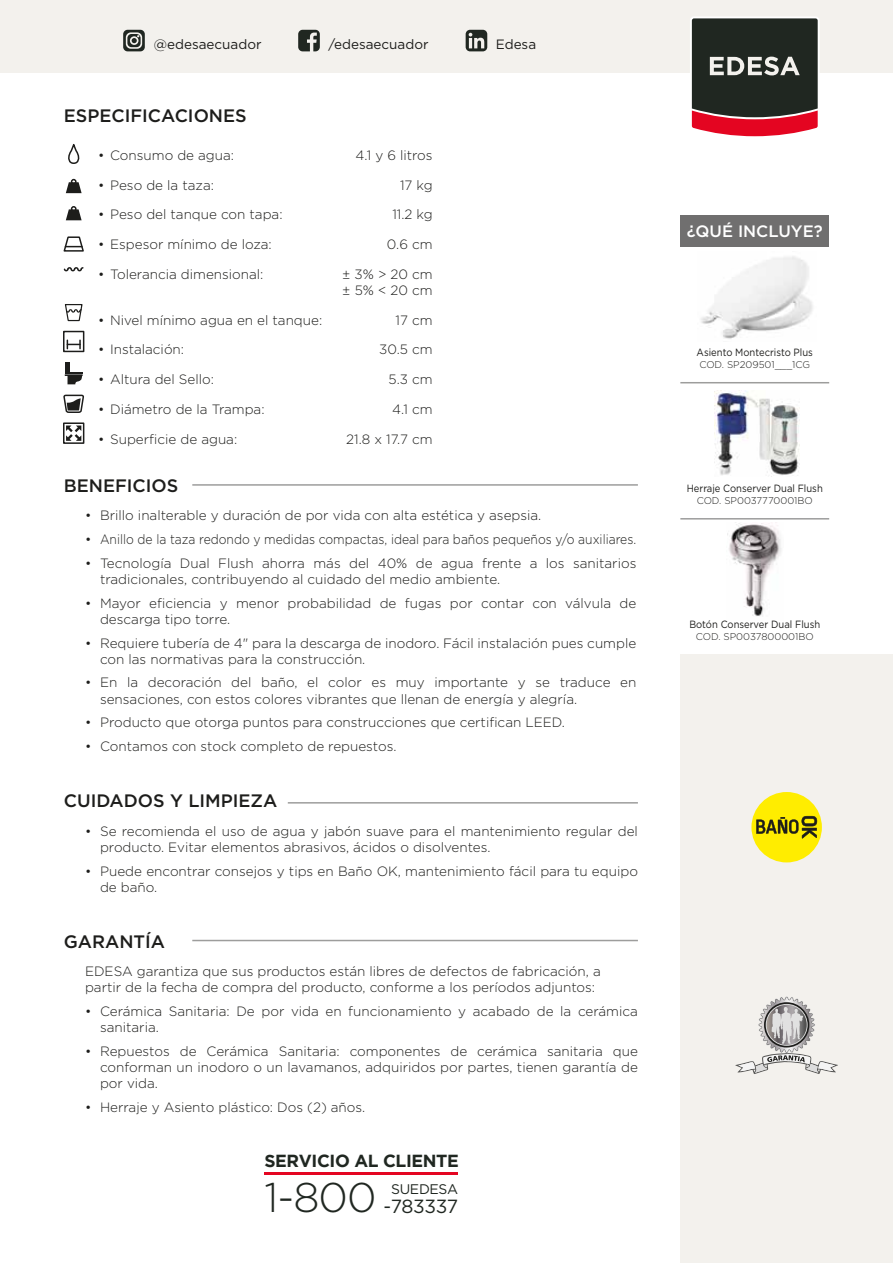
<style>
.page{position:relative;width:893px;height:1263px;background:#fff}
.page>*{position:absolute;margin:0;border:0;box-sizing:border-box;transform-origin:0 0}
.t1{font:19.05px "Gotham";letter-spacing:-.02em;color:#202721}
.t2{font:500 18px "Gotham";color:#1d1d1b}
.t3{font:700 17.55px "Gotham";letter-spacing:-.02em;color:#202721}
.t4{font:500 16.5px "Gotham";color:#fff}
.t5{font:13.95px "Gotham";letter-spacing:-.02em;color:#202721}
.t6{font:300 13.5px/16.2px "Gotham";color:#1d1d1b}
.t7{font:13.5px "Gotham";color:#1d1d1b}
.t8{font:10.5px "Gotham";color:#1d1d1b;scale:.9 1}
.t9{font:300 9.75px "Gotham";color:#1d1d1b}
.s1{font-weight:300;font-size:41.4px}
</style>
<div class="page">
<img style="left:727px;top:522px;width:55px;height:94px">
<div style="left:680px;top:655px;width:213px;height:608px;background:#f3f1ed"></div>
<hr style="left:192px;top:484px;width:446px;height:2px;background:#9d9d9c">
<hr style="left:288px;top:802px;width:350px;height:1px;background:#9d9d9c">
<hr style="left:192px;top:940px;width:446px;height:1px;background:#9d9d9c">
<div style="left:751px;top:792px;width:71px;height:70px;background:#ffed00;border-radius:50%"></div>
<svg style="left:756px;top:816px;width:61px;height:22px"></svg>
<svg style="left:735px;top:996px;width:103px;height:78px"></svg>
<div style="left:0;top:0;width:893px;height:72px;background:#f3f1ed"></div>
<svg style="left:123px;top:30px;width:22px;height:21px"></svg>
<svg style="left:298px;top:30px;width:22px;height:21px"></svg>
<svg style="left:466px;top:30px;width:21px;height:21px"></svg>
<div style="left:680px;top:215px;width:149px;height:32px;background:#706f6f"></div>
<hr style="left:680px;top:518px;width:149px;height:1px;background:#9d9d9c">
<hr style="left:680px;top:382px;width:149px;height:1px;background:#9d9d9c">
<hr style="left:265px;top:1172px;width:193px;height:2px;background:#e40521">
<svg style="left:688px;top:17px;width:134px;height:120px;background:#5e4545"></svg>
<img style="left:714px;top:390px;width:86px;height:87px">
<img style="left:701px;top:256px;width:112px;height:83px">
<svg style="left:68px;top:145px;width:12px;height:19px"></svg>
<svg style="left:66px;top:179px;width:16px;height:14px"></svg>
<svg style="left:66px;top:206px;width:16px;height:14px"></svg>
<svg style="left:63px;top:236px;width:21px;height:16px"></svg>
<svg style="left:63px;top:267px;width:21px;height:5px"></svg>
<div style="left:63px;top:331px;width:21px;height:21px;border:2px solid #1d1d1b"></div>
<svg style="left:67px;top:340px;width:14px;height:9px"></svg>
<div style="left:63px;top:422px;width:21px;height:22px;border:2px solid #1d1d1b"></div>
<div style="left:65px;top:365px;width:5px;height:9px;background:#1d1d1b"></div>
<svg style="left:65px;top:372px;width:18px;height:12px"></svg>
<svg style="left:63px;top:394px;width:22px;height:47px"></svg>
<svg style="left:64px;top:304px;width:19px;height:18px"></svg>
<p class="t7" style="left:154px;top:35px;width:109px">@edesaecuador</p>
<p class="t7" style="left:328px;top:35px;width:102px">/edesaecuador</p>
<p class="t7" style="left:496px;top:35px;width:42px">Edesa</p>
<h2 class="t2" style="left:64px;top:103px;width:184px">ESPECIFICACIONES</h2>
<p class="t6" style="left:98px;top:147px;width:138px">• Consumo de agua:</p>
<p class="t6" style="left:355px;top:147px;width:79px">4.1 y 6 litros</p>
<p class="t6" style="left:98px;top:176px;width:117px">• Peso de la taza:</p>
<p class="t6" style="left:400px;top:176px;width:34px">17 kg</p>
<p class="t6" style="left:98px;top:206px;width:186px">• Peso del tanque con tapa:</p>
<p class="t6" style="left:392px;top:206px;width:42px">11.2 kg</p>
<p class="t6" style="left:98px;top:236px;width:175px">• Espesor mínimo de loza:</p>
<p class="t6" style="left:387px;top:236px;width:47px">0.6 cm</p>
<p class="t6" style="left:98px;top:266px;width:167px">• Tolerancia dimensional:</p>
<p class="t6" style="left:342px;top:266px;width:92px">± 3% &gt; 20 cm ± 5% &lt; 20 cm</p>
<p class="t6" style="left:98px;top:311px;width:226px">• Nivel mínimo agua en el tanque:</p>
<p class="t6" style="left:396px;top:311px;width:39px">17 cm</p>
<p class="t6" style="left:98px;top:341px;width:88px">• Instalación:</p>
<p class="t6" style="left:379px;top:341px;width:55px">30.5 cm</p>
<p class="t6" style="left:98px;top:371px;width:117px">• Altura del Sello:</p>
<p class="t6" style="left:389px;top:371px;width:46px">5.3 cm</p>
<p class="t6" style="left:98px;top:401px;width:168px">• Diámetro de la Trampa:</p>
<p class="t6" style="left:392px;top:401px;width:42px">4.1 cm</p>
<p class="t6" style="left:98px;top:430px;width:141px">• Superficie de agua:</p>
<p class="t6" style="left:346px;top:430px;width:88px">21.8 x 17.7 cm</p>
<h2 class="t2" style="left:64px;top:474px;width:116px">BENEFICIOS</h2>
<p class="t6" style="left:85px;top:507px;width:458px">• Brillo inalterable y duración de por vida con alta estética y asepsia.</p>
<p class="t6" style="left:85px;top:531px;width:553px">• Anillo de la taza redondo y medidas compactas, ideal para baños pequeños y/o auxiliares.</p>
<p class="t6" style="left:100px;top:554px;width:538px;text-indent:-15px">• Tecnología Dual Flush ahorra más del 40% de agua frente a los sanitarios tradicionales, contribuyendo al cuidado del medio ambiente.</p>
<p class="t6" style="left:100px;top:594px;width:538px;text-indent:-15px">• Mayor eficiencia y menor probabilidad de fugas por contar con válvula de descarga tipo torre.</p>
<p class="t6" style="left:100px;top:634px;width:538px;text-indent:-15px">• Requiere tubería de 4" para la descarga de inodoro. Fácil instalación pues cumple con las normativas para la construcción.</p>
<p class="t6" style="left:100px;top:674px;width:538px;text-indent:-15px">• En la decoración del baño, el color es muy importante y se traduce en sensaciones, con estos colores vibrantes que llenan de energía y alegría.</p>
<p class="t6" style="left:85px;top:714px;width:481px">• Producto que otorga puntos para construcciones que certifican LEED.</p>
<p class="t6" style="left:85px;top:738px;width:313px">• Contamos con stock completo de repuestos.</p>
<h2 class="t2" style="left:64px;top:789px;width:215px">CUIDADOS Y LIMPIEZA</h2>
<p class="t6" style="left:100px;top:822px;width:539px;text-indent:-15px">• Se recomienda el uso de agua y jabón suave para el mantenimiento regular del producto. Evitar elementos abrasivos, ácidos o disolventes.</p>
<p class="t6" style="left:100px;top:862px;width:539px;text-indent:-15px">• Puede encontrar consejos y tips en Baño OK, mantenimiento fácil para tu equipo de baño.</p>
<h2 class="t2" style="left:64px;top:929px;width:103px">GARANTÍA</h2>
<p class="t6" style="left:85px;top:963px;width:517px">EDESA garantiza que sus productos están libres de defectos de fabricación, a partir de la fecha de compra del producto, conforme a los períodos adjuntos:</p>
<p class="t6" style="left:100px;top:1002px;width:539px;text-indent:-15px">• Cerámica Sanitaria: De por vida en funcionamiento y acabado de la cerámica sanitaria.</p>
<p class="t6" style="left:100px;top:1042px;width:539px;text-align:justify;text-indent:-15px">• Repuestos de Cerámica Sanitaria: componentes de cerámica sanitaria que conforman un inodoro o un lavamanos, adquiridos por partes, tienen garantía de por vida.</p>
<p class="t6" style="left:85px;top:1098px;width:282px">• Herraje y Asiento plástico: Dos (2) años.</p>
<p class="t3" style="left:264px;top:1151px;width:196px">SERVICIO AL CLIENTE</p>
<h1 class="t1" style="left:264px;top:1194px;width:195px"><span class="s1">1-800</span> -783337</h1>
<p class="t5" style="left:391px;top:1180px;width:69px">SUEDESA</p>
<p class="t4" style="left:687px;top:220px;width:137px">¿QUÉ INCLUYE?</p>
<p class="t8" style="left:697px;top:346px;width:131px">Asiento Montecristo Plus</p>
<p class="t9" style="left:699px;top:358px;width:112px">COD. SP209501___1CG</p>
<p class="t8" style="left:687px;top:482px;width:153px">Herraje Conserver Dual Flush</p>
<p class="t9" style="left:697px;top:494px;width:118px">COD. SP0037770001BO</p>
<p class="t8" style="left:689px;top:618px;width:147px">Botón Conserver Dual Flush</p>
<p class="t9" style="left:696px;top:630px;width:119px">COD. SP0037800001BO</p>
</div>
